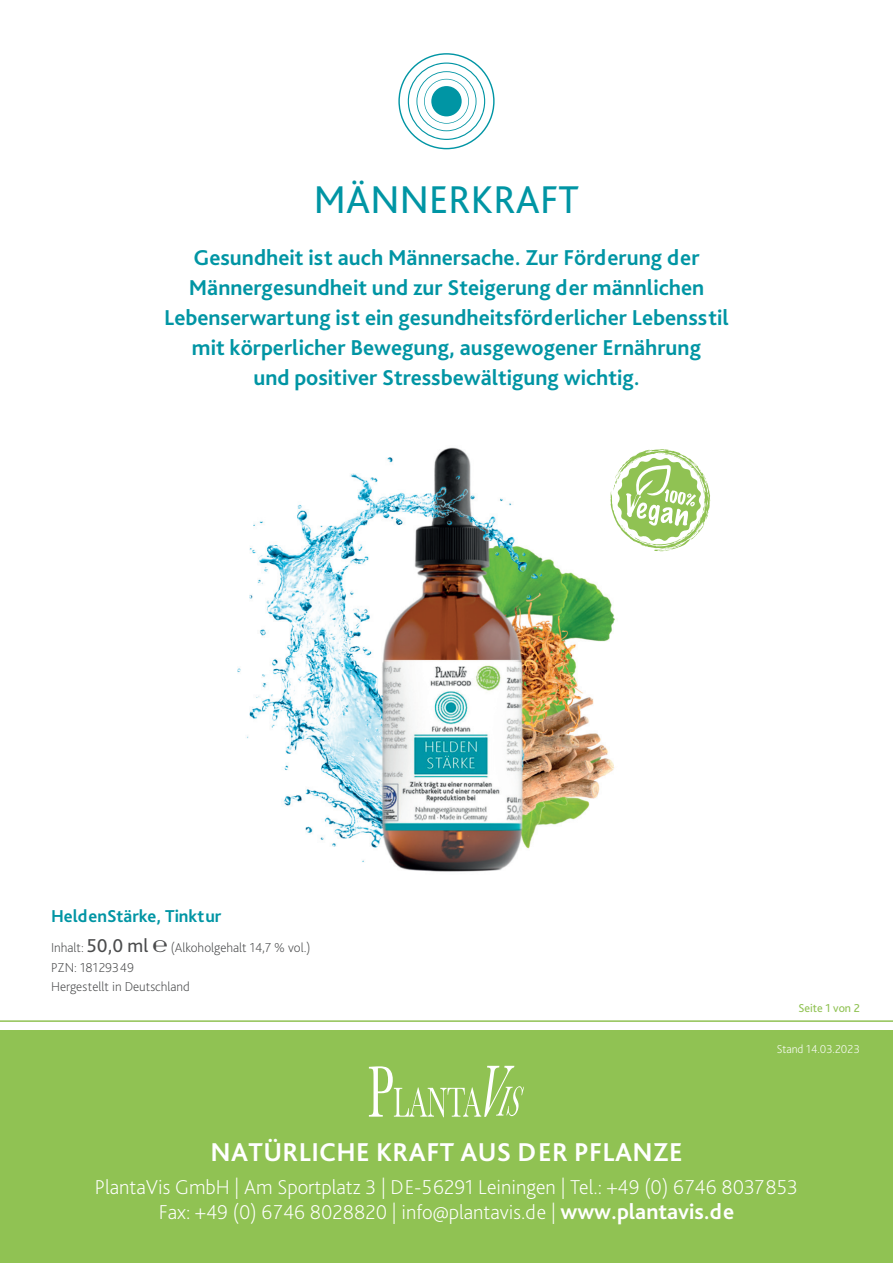
<style>
.page{position:relative;width:893px;height:1263px;background:#fff}
.page>*{position:absolute;margin:0;border:0;box-sizing:border-box;transform-origin:0 0}
.t1{font:40.5px "Bliss Pro";letter-spacing:.005em;color:#0095a4}
.t2{font:700 27px "Bliss Pro";letter-spacing:.015em;color:#fff}
.t3{font:700 22.5px/30px "Bliss Pro";color:#0095a4;text-align:center}
.t4{font:200 21px/25.5px "Bliss Pro";color:#fff;text-align:center}
.t5{font:700 18px "Bliss Pro";color:#0095a4}
.t6{font:200 13.5px/19.5px "Bliss Pro";color:#4b4c4d}
.t7{font:200 12px "Bliss Pro";color:#fff}
.t8{font:12px "Bliss Pro";color:#90c253}
.s1{font-weight:400;font-size:19.5px}
.s2{font-size:19.5px}
.s3{font-weight:700;font-size:22.5px}
</style>
<div class="page">
<img style="left:237px;top:447px;width:378px;height:425px">
<div style="left:0;top:1031px;width:893px;height:232px;background:#90c253"></div>
<svg style="left:369px;top:1066px;width:155px;height:51px"></svg>
<svg style="left:398px;top:53px;width:97px;height:96px"></svg>
<hr style="left:0;top:1020px;width:893px;height:2px;background:#90c253">
<svg style="left:610px;top:449px;width:101px;height:103px"></svg>
<h1 class="t1" style="left:314px;top:174px;width:267px">MÄNNERKRAFT</h1>
<p class="t3" style="left:164px;top:242px;width:566px">Gesundheit ist auch Männersache. Zur Förderung der Männergesundheit und zur Steigerung der männlichen Lebenserwartung ist ein gesundheitsförderlicher Lebensstil mit körperlicher Bewegung, ausgewogener Ernährung<br>und positiver Stressbewältigung wichtig.</p>
<p class="t5" style="left:51px;top:905px;width:172px">HeldenStärke, Tinktur</p>
<p class="t6" style="left:51px;top:938px;width:261px">Inhalt: <span class="s1">50,0 ml</span> <span class="s2">℮</span> (Alkoholgehalt 14,7 % vol.)<br>PZN: 18129349<br>Hergestellt in Deutschland</p>
<p class="t8" style="left:798px;top:1000px;width:63px">Seite 1 von 2</p>
<p class="t7" style="left:777px;top:1041px;width:85px">Stand 14.03.2023</p>
<p class="t2" style="left:210px;top:1135px;width:474px">NATÜRLICHE KRAFT AUS DER PFLANZE</p>
<p class="t4" style="left:95px;top:1174px;width:705px">PlantaVis GmbH | Am Sportplatz 3 | DE-56291 Leiningen | Tel.: +49 (0) 6746 8037853<br>Fax: +49 (0) 6746 8028820 | info@plantavis.de | <span class="s3">www.plantavis.de</span></p>
</div>
